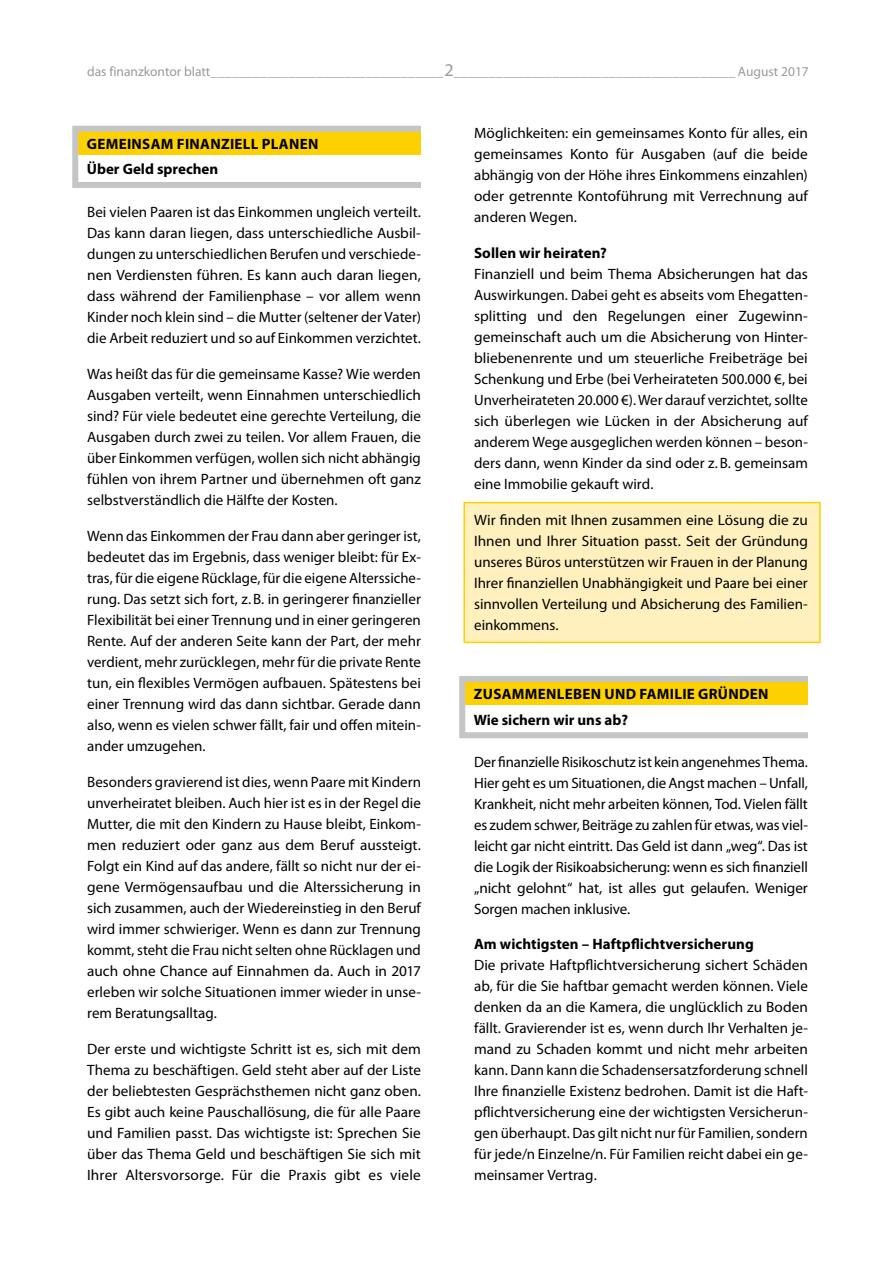
<style>
.page{position:relative;width:893px;height:1263px;background:#fff}
.page>*{position:absolute;margin:0;border:0;box-sizing:border-box;transform-origin:0 0}
.t1{font:15px/21px "Myriad Pro";color:#000;text-align:justify}
.t2{font:700 15px/25.5px "Myriad Pro";letter-spacing:.01em;color:#000}
.t3{font:13.5px "Myriad Pro";color:#989999}
.s1{font-size:18px}
</style>
<div class="page">
<div style="left:463px;top:502px;width:358px;height:141px;background:#fff0be;border:2px solid #fdd000"></div>
<div style="left:77px;top:128px;width:354px;height:27px;background:#fdd000"></div>
<div style="left:72px;top:126px;width:379px;height:62px;border:6px solid #c4c5c5"></div>
<div style="left:421px;top:122px;width:44px;height:77px;background:#fff"></div>
<div style="left:464px;top:678px;width:354px;height:27px;background:#fdd000"></div>
<div style="left:459px;top:676px;width:379px;height:62px;border:6px solid #c4c5c5"></div>
<div style="left:808px;top:672px;width:44px;height:77px;background:#fff"></div>
<p class="t3" style="left:87px;top:63px;width:723px">das finanzkontor blatt_________________________________<span class="s1">2</span>________________________________________ August 2017</p>
<p class="t2" style="left:87px;top:131px;width:233px">Gemeinsam finanziell planen<br>Über Geld sprechen</p>
<p class="t1" style="left:474px;top:122px;width:335px">Möglichkeiten: ein gemeinsames Konto für alles, ein gemeinsames Konto für Ausgaben (auf die beide abhängig von der Höhe ihres Einkommens einzahlen) oder getrennte Kontoführung mit Verrechnung auf anderen Wegen.</p>
<p class="t2" style="left:474px;top:239px;width:134px">Sollen wir heiraten?</p>
<p class="t1" style="left:474px;top:263px;width:335px">Finanziell und beim Thema Absicherungen hat das Auswirkungen. Dabei geht es abseits vom Ehegatten&shy;splitting und den Regelungen einer Zugewinn&shy;gemeinschaft auch um die Absicherung von Hinter&shy;bliebenenrente und um steuerliche Freibeträge bei Schenkung und Erbe (bei Verheirateten 500.000 €, bei Unverheirateten 20.000 €). Wer darauf verzichtet, sollte sich überlegen wie Lücken in der Absicherung auf anderem Wege ausgeglichen werden können – beson&shy;ders dann, wenn Kinder da sind oder z.B. gemeinsam eine Immobilie gekauft wird.</p>
<p class="t1" style="left:474px;top:509px;width:335px">Wir finden mit Ihnen zusammen eine Lösung die zu Ihnen und Ihrer Situation passt. Seit der Gründung unseres Büros unterstützen wir Frauen in der Planung Ihrer finanziellen Unabhängigkeit und Paare bei einer sinnvollen Verteilung und Absicherung des Familien&shy;einkommens.</p>
<p class="t1" style="left:87px;top:201px;width:335px">Bei vielen Paaren ist das Einkommen ungleich verteilt.<br>Das kann daran liegen, dass unterschiedliche Ausbil&shy;dungen zu unterschiedlichen Berufen und verschiede&shy;nen Verdiensten führen. Es kann auch daran liegen, dass während der Familienphase – vor allem wenn Kinder noch klein sind – die Mutter (seltener der Vater) die Arbeit reduziert und so auf Einkommen verzichtet.</p>
<p class="t1" style="left:87px;top:363px;width:335px">Was heißt das für die gemeinsame Kasse? Wie werden Ausgaben verteilt, wenn Einnahmen unterschiedlich sind? Für viele bedeutet eine gerechte Verteilung, die Ausgaben durch zwei zu teilen. Vor allem Frauen, die über Einkommen verfügen, wollen sich nicht abhängig fühlen von ihrem Partner und übernehmen oft ganz selbstverständlich die Hälfte der Kosten.</p>
<p class="t1" style="left:87px;top:525px;width:335px">Wenn das Einkommen der Frau dann aber geringer ist, bedeutet das im Ergebnis, dass weniger bleibt: für Ex&shy;tras, für die eigene Rücklage, für die eigene Alterssiche&shy;rung. Das setzt sich fort, z.B. in geringerer finanzieller Flexibilität bei einer Trennung und in einer geringeren Rente. Auf der anderen Seite kann der Part, der mehr verdient, mehr zurücklegen, mehr für die private Rente tun, ein flexibles Vermögen aufbauen. Spätestens bei einer Trennung wird das dann sichtbar. Gerade dann also, wenn es vielen schwer fällt, fair und offen mitein&shy;ander umzugehen.</p>
<p class="t1" style="left:87px;top:771px;width:335px">Besonders gravierend ist dies, wenn Paare mit Kindern unverheiratet bleiben. Auch hier ist es in der Regel die Mutter, die mit den Kindern zu Hause bleibt, Einkom&shy;men reduziert oder ganz aus dem Beruf aussteigt.<br>Folgt ein Kind auf das andere, fällt so nicht nur der ei&shy;gene Vermögensaufbau und die Alterssicherung in sich zusammen, auch der Wiedereinstieg in den Beruf wird immer schwieriger. Wenn es dann zur Trennung kommt, steht die Frau nicht selten ohne Rücklagen und auch ohne Chance auf Einnahmen da. Auch in 2017 erleben wir solche Situationen immer wieder in unse&shy;rem Beratungsalltag.</p>
<p class="t1" style="left:87px;top:1038px;width:335px">Der erste und wichtigste Schritt ist es, sich mit dem Thema zu beschäftigen. Geld steht aber auf der Liste der beliebtesten Gesprächsthemen nicht ganz oben.<br>Es gibt auch keine Pauschallösung, die für alle Paare und Familien passt. Das wichtigste ist: Sprechen Sie über das Thema Geld und beschäftigen Sie sich mit Ihrer Altersvorsorge. Für die Praxis gibt es viele</p>
<p class="t2" style="left:474px;top:681px;width:296px">Zusammenleben und Familie gründen<br>Wie sichern wir uns ab?</p>
<p class="t1" style="left:474px;top:751px;width:335px">Der finanzielle Risikoschutz ist kein angenehmes Thema.<br>Hier geht es um Situationen, die Angst machen – Unfall, Krankheit, nicht mehr arbeiten können, Tod. Vielen fällt es zudem schwer, Beiträge zu zahlen für etwas, was viel&shy;leicht gar nicht eintritt. Das Geld ist dann „weg“. Das ist die Logik der Risikoabsicherung: wenn es sich finanziell „nicht gelohnt“ hat, ist alles gut gelaufen. Weniger Sorgen machen inklusive.</p>
<p class="t2" style="left:474px;top:931px;width:281px">Am wichtigsten – Haftpflichtversicherung</p>
<p class="t1" style="left:474px;top:954px;width:335px">Die private Haftpflichtversicherung sichert Schäden ab, für die Sie haftbar gemacht werden können. Viele denken da an die Kamera, die unglücklich zu Boden fällt. Gravierender ist es, wenn durch Ihr Verhalten je&shy;mand zu Schaden kommt und nicht mehr arbeiten kann. Dann kann die Schadensersatzforderung schnell Ihre finanzielle Existenz bedrohen. Damit ist die Haft&shy;pflichtversicherung eine der wichtigsten Versicherun&shy;gen überhaupt. Das gilt nicht nur für Familien, sondern für jede/n Einzelne/n. Für Familien reicht dabei ein ge&shy;meinsamer Vertrag.</p>
</div>
